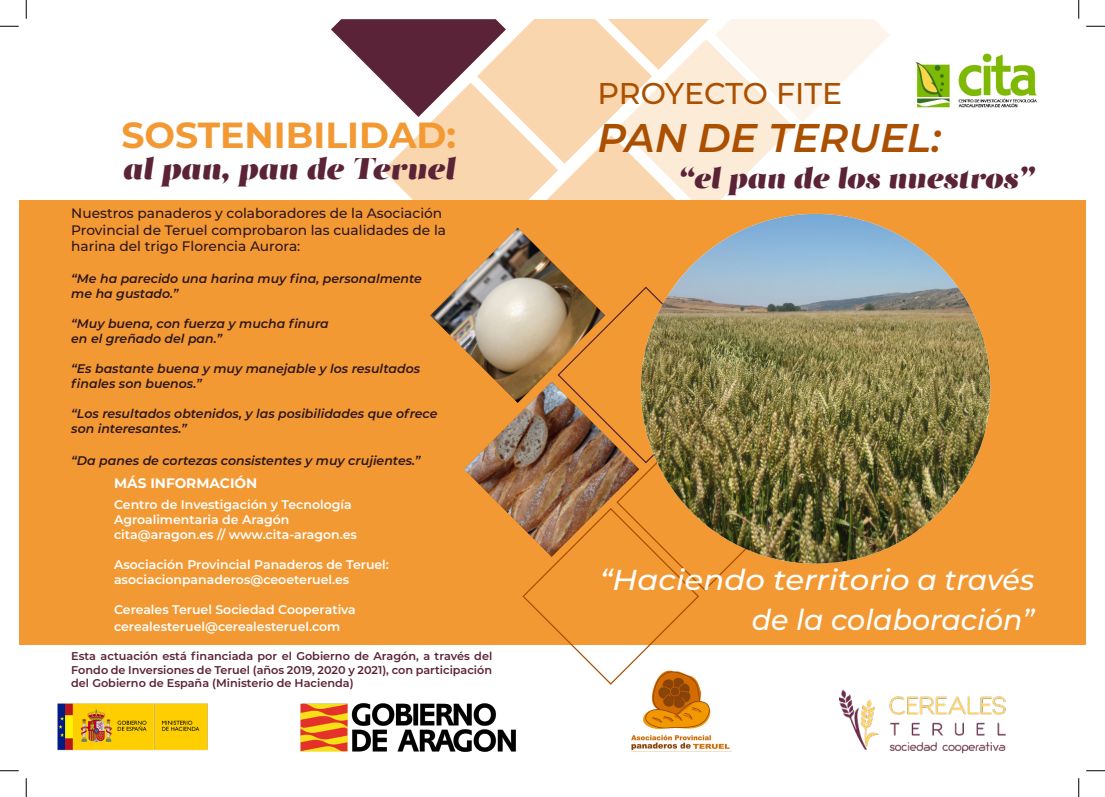
<style>
.page{position:relative;width:1105px;height:797px;background:#fff}
.page>*{position:absolute;margin:0;border:0;box-sizing:border-box;transform-origin:0 0}
.t1{font:italic 600 40px "Montserrat";color:#ab4f01}
.t2{font:700 36.25px "Montserrat";color:#f39933}
.t3{font:30px "Salome Fine Italic 0 wt";color:#5b2337}
.t4{font:500 30px "Montserrat";letter-spacing:-.005em;color:#ab4f01}
.t5{font:italic 500 28.75px "Montserrat";color:#fff;scale:1.07 1}
.t6{font:28.75px "Salome Fine Italic 0 wt";color:#5b2337}
.t7{font:italic 500 28.75px "Montserrat";color:#fff}
.t8{font:500 13.75px "Montserrat";color:#2e161d}
.t9{font:700 13.75px "Montserrat";color:#fff}
.t10{font:italic 600 12.5px "Montserrat";color:#2e161d}
.t11{font:600 12.5px "Montserrat";color:#fff}
.t12{font:600 11.25px/13.5px "Montserrat";color:#5b2337;text-align:justify}
</style>
<div class="page">
<div style="left:19px;top:200px;width:1067px;height:444px;background:#f39933"></div>
<img style="left:631px;top:685px;width:100px;height:67px">
<img style="left:915px;top:53px;width:122px;height:55px">
<img style="left:839px;top:689px;width:167px;height:65px">
<svg style="left:331px;top:19px;width:559px;height:666px"></svg>
<img style="left:300px;top:703px;width:216px;height:49px">
<img style="left:57px;top:703px;width:151px;height:47px">
<img style="left:641px;top:214px;width:349px;height:349px;border-radius:175px">
<svg style="left:0;top:25px;width:19px;height:2px"></svg>
<svg style="left:1086px;top:25px;width:19px;height:2px"></svg>
<svg style="left:0;top:770px;width:19px;height:1px"></svg>
<svg style="left:1086px;top:770px;width:19px;height:1px"></svg>
<svg style="left:25px;top:0;width:2px;height:19px"></svg>
<svg style="left:25px;top:778px;width:2px;height:19px"></svg>
<svg style="left:1078px;top:0;width:1px;height:19px"></svg>
<svg style="left:1078px;top:778px;width:1px;height:19px"></svg>
<p class="t2" style="left:121px;top:109px;width:336px">SOSTENIBILIDAD:</p>
<p class="t3" style="left:123px;top:148px;width:334px">al pan, pan de Teruel</p>
<p class="t8" style="left:71px;top:204px;width:372px">Nuestros panaderos y colaboradores de la Asociación</p>
<p class="t8" style="left:71px;top:220px;width:376px">Provincial de Teruel comprobaron las cualidades de la</p>
<p class="t8" style="left:71px;top:237px;width:231px">harina del trigo Florencia Aurora:</p>
<p class="t10" style="left:71px;top:269px;width:352px">“Me ha parecido una harina muy fina, personalmente</p>
<p class="t10" style="left:71px;top:284px;width:109px">me ha gustado.”</p>
<p class="t10" style="left:71px;top:314px;width:259px">“Muy buena, con fuerza y mucha finura</p>
<p class="t10" style="left:71px;top:329px;width:152px">en el greñado del pan.”</p>
<p class="t10" style="left:71px;top:359px;width:350px">“Es bastante buena y muy manejable y los resultados</p>
<p class="t10" style="left:71px;top:374px;width:132px">finales son buenos.”</p>
<p class="t10" style="left:71px;top:404px;width:368px">“Los resultados obtenidos, y las posibilidades que ofrece</p>
<p class="t10" style="left:71px;top:419px;width:117px">son interesantes.”</p>
<p class="t10" style="left:71px;top:451px;width:351px">“Da panes de cortezas consistentes y muy crujientes.”</p>
<p class="t11" style="left:114px;top:496px;width:239px">Centro de Investigación y Tecnología</p>
<p class="t11" style="left:114px;top:511px;width:177px">Agroalimentaria de Aragón</p>
<p class="t11" style="left:114px;top:526px;width:244px">cita@aragon.es // www.cita-aragon.es</p>
<p class="t11" style="left:114px;top:556px;width:276px">Asociación Provincial Panaderos de Teruel:</p>
<p class="t11" style="left:114px;top:571px;width:237px">asociacionpanaderos@ceoeteruel.es</p>
<p class="t11" style="left:114px;top:601px;width:243px">Cereales Teruel Sociedad Cooperativa</p>
<p class="t11" style="left:114px;top:617px;width:228px">cerealesteruel@cerealesteruel.com</p>
<p class="t12" style="left:71px;top:649px;width:422px">Esta actuación está financiada por el Gobierno de Aragón, a través del Fondo de Inversiones de Teruel (años 2019, 2020 y 2021), con participación del Gobierno de España (Ministerio de Hacienda)</p>
<p class="t9" style="left:114px;top:472px;width:145px">MÁS INFORMACIÓN</p>
<p class="t4" style="left:597px;top:72px;width:246px">PROYECTO FITE</p>
<p class="t1" style="left:597px;top:109px;width:345px">PAN DE TERUEL:</p>
<p class="t6" style="left:678px;top:159px;width:357px">“el pan de los nuestros”</p>
<p class="t5" style="left:600px;top:559px;width:408px">“Haciendo territorio a través</p>
<p class="t7" style="left:752px;top:599px;width:284px">de la colaboración”</p>
</div>
